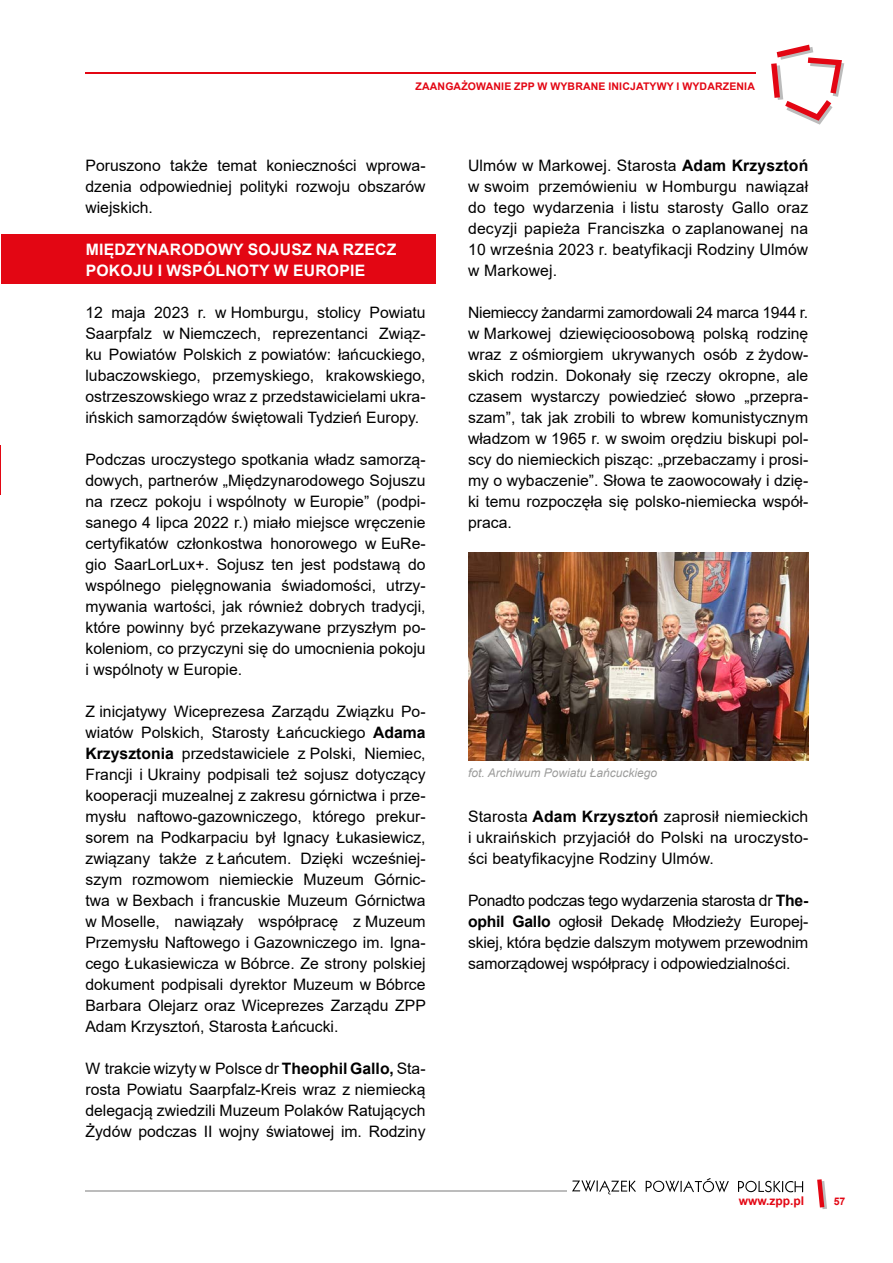
<style>
.page{position:relative;width:893px;height:1263px;background:#fff}
.page>*{position:absolute;margin:0;border:0;box-sizing:border-box;transform-origin:0 0}
.t1{font:15.75px/21px "Arial";color:#000;text-align:justify}
.t2{font:700 15.75px/21px "Arial";letter-spacing:.015em;color:#fff}
.t3{font:italic 12px "Arial";color:#9d9d9c}
.t4{font:700 12px "Arial";color:#e30613}
.t5{font:700 10.5px "Arial";letter-spacing:.015em;color:#e30613}
.s1{font-weight:700}
</style>
<div class="page">
<hr style="left:85px;top:72px;width:671px;height:2px;background:#e30613">
<svg style="left:771px;top:45px;width:73px;height:80px"></svg>
<svg style="left:572px;top:1180px;width:64px;height:14px"></svg>
<svg style="left:646px;top:1178px;width:83px;height:14px"></svg>
<svg style="left:738px;top:1181px;width:65px;height:11px"></svg>
<svg style="left:817px;top:1179px;width:10px;height:30px"></svg>
<hr style="left:85px;top:1190px;width:482px;height:2px;background:#bcbcbc">
<div style="left:1px;top:234px;width:435px;height:49px;background:#e30613"></div>
<hr style="left:0;top:445px;width:1px;height:50px;background:#e30613">
<img style="left:468px;top:553px;width:340px;height:207px">
<p class="t5" style="left:416px;top:79px;width:341px">ZAANGAŻOWANIE ZPP W WYBRANE INICJATYWY I WYDARZENIA</p>
<p class="t1" style="left:85px;top:155px;width:342px">Poruszono także temat konieczności wprowa&shy;dzenia odpowiedniej polityki rozwoju obszarów wiejskich.</p>
<p class="t2" style="left:86px;top:239px;width:312px">MIĘDZYNARODOWY SOJUSZ NA RZECZ<br>POKOJU I WSPÓLNOTY W EUROPIE</p>
<p class="t1" style="left:85px;top:302px;width:342px">12 maja 2023 r. w Homburgu, stolicy Powiatu Saarpfalz w Niemczech, reprezentanci Związ&shy;ku Powiatów Polskich z powiatów: łańcuckiego, lubaczowskiego, przemyskiego, krakowskiego, ostrzeszowskiego wraz z przedstawicielami ukra&shy;ińskich samorządów świętowali Tydzień Europy.</p>
<p class="t1" style="left:85px;top:449px;width:342px">Podczas uroczystego spotkania władz samorzą&shy;dowych, partnerów „Międzynarodowego Sojuszu na rzecz pokoju i wspólnoty w Europie” (podpi&shy;sanego 4 lipca 2022 r.) miało miejsce wręczenie certyfikatów członkostwa honorowego w EuRe&shy;gio SaarLorLux+. Sojusz ten jest podstawą do wspólnego pielęgnowania świadomości, utrzy&shy;mywania wartości, jak również dobrych tradycji, które powinny być przekazywane przyszłym po&shy;koleniom, co przyczyni się do umocnienia pokoju i wspólnoty w Europie.</p>
<p class="t1" style="left:85px;top:701px;width:342px">Z inicjatywy Wiceprezesa Zarządu Związku Po&shy;wiatów Polskich, Starosty Łańcuckiego <span class="s1">Adama Krzysztonia</span> przedstawiciele z Polski, Niemiec, Francji i Ukrainy podpisali też sojusz dotyczący kooperacji muzealnej z zakresu górnictwa i prze&shy;mysłu naftowo-gazowniczego, którego prekur&shy;sorem na Podkarpaciu był Ignacy Łukasiewicz, związany także z Łańcutem. Dzięki wcześniej&shy;szym rozmowom niemieckie Muzeum Górnic&shy;twa w Bexbach i francuskie Muzeum Górnictwa w Moselle, nawiązały współpracę z Muzeum Przemysłu Naftowego i Gazowniczego im. Igna&shy;cego Łukasiewicza w Bóbrce. Ze strony polskiej dokument podpisali dyrektor Muzeum w Bóbrce Barbara Olejarz oraz Wiceprezes Zarządu ZPP Adam Krzysztoń, Starosta Łańcucki.</p>
<p class="t1" style="left:85px;top:1058px;width:342px">W trakcie wizyty w Polsce dr <span class="s1">Theophil Gallo,</span> Sta&shy;rosta Powiatu Saarpfalz-Kreis wraz z niemiecką delegacją zwiedzili Muzeum Polaków Ratujących Żydów podczas II wojny światowej im. Rodziny</p>
<p class="t1" style="left:468px;top:155px;width:342px">Ulmów w Markowej. Starosta <span class="s1">Adam Krzysztoń </span>w swoim przemówieniu w Homburgu nawiązał do tego wydarzenia i listu starosty Gallo oraz decyzji papieża Franciszka o zaplanowanej na 10 września 2023 r. beatyfikacji Rodziny Ulmów w Markowej.</p>
<p class="t1" style="left:468px;top:302px;width:342px">Niemieccy żandarmi zamordowali 24 marca 1944 r. w Markowej dziewięcioosobową polską rodzinę wraz z ośmiorgiem ukrywanych osób z żydow&shy;skich rodzin. Dokonały się rzeczy okropne, ale czasem wystarczy powiedzieć słowo „przepra&shy;szam”, tak jak zrobili to wbrew komunistycznym władzom w 1965 r. w swoim orędziu biskupi pol&shy;scy do niemieckich pisząc: „przebaczamy i prosi&shy;my o wybaczenie”. Słowa te zaowocowały i dzię&shy;ki temu rozpoczęła się polsko-niemiecka współ&shy;praca.</p>
<p class="t3" style="left:468px;top:765px;width:190px">fot. Archiwum Powiatu Łańcuckiego</p>
<p class="t1" style="left:468px;top:806px;width:342px">Starosta <span class="s1">Adam Krzysztoń</span> zaprosił niemieckich i ukraińskich przyjaciół do Polski na uroczysto&shy;ści beatyfikacyjne Rodziny Ulmów.</p>
<p class="t1" style="left:468px;top:890px;width:342px">Ponadto podczas tego wydarzenia starosta dr <span class="s1">The&shy;ophil Gallo</span> ogłosił Dekadę Młodzieży Europej&shy;skiej, która będzie dalszym motywem przewodnim samorządowej współpracy i odpowiedzialności.</p>
<p class="t4" style="left:739px;top:1192px;width:67px">www.zpp.pl</p>
<p class="t5" style="left:834px;top:1194px;width:13px">57</p>
</div>
